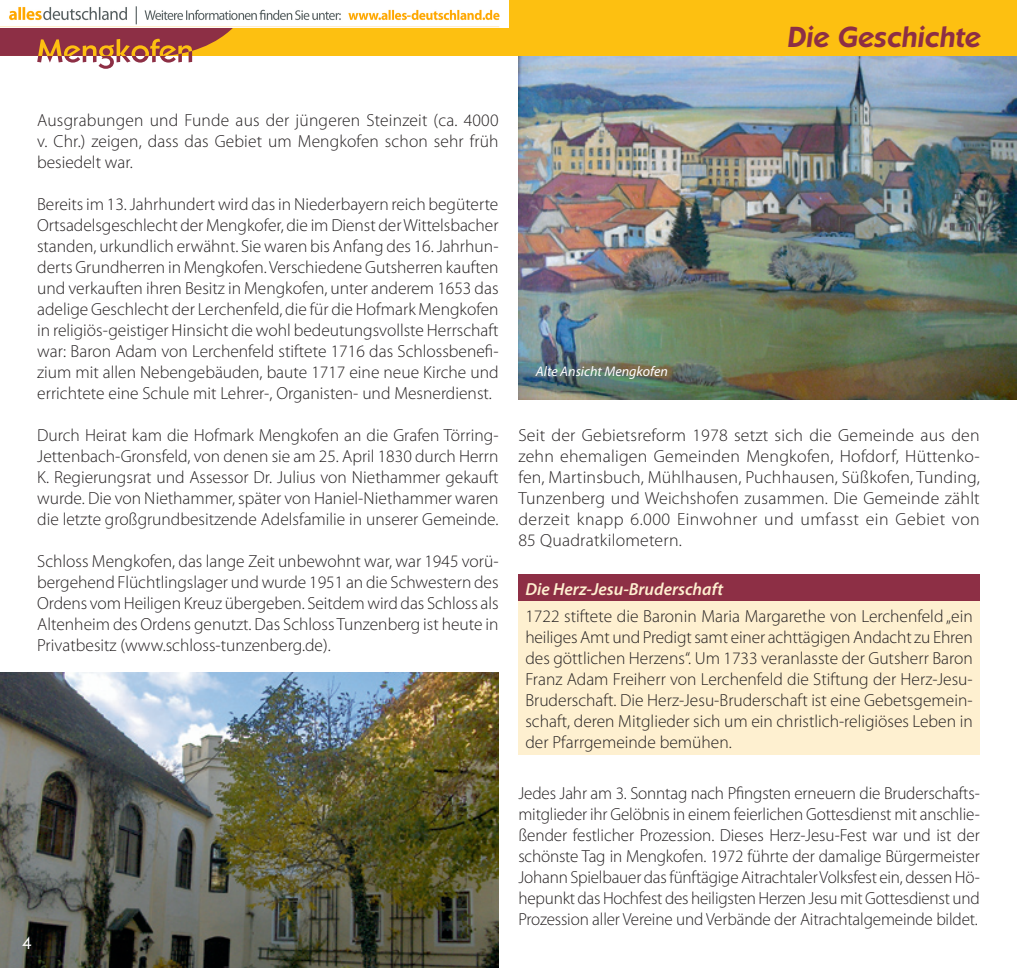
<style>
.page{position:relative;width:1017px;height:968px;background:#fff}
.page>*{position:absolute;margin:0;border:0;box-sizing:border-box;transform-origin:0 0}
.t1{font:italic 600 28px "Koblenz";color:#8d2f45}
.t2{font:300 17.5px/21px "Myriad Pro";color:#231f20;text-align:justify}
.t3{font:italic 600 17.5px "Myriad Pro";color:#fef0d0}
.t4{font:italic 14px "Myriad Pro";color:#fff}
</style>
<div class="page">
<img style="left:518px;top:56px;width:499px;height:343px">
<img style="left:0;top:672px;width:499px;height:295px">
<div style="left:0;top:0;width:1017px;height:56px;background:#fdc011"></div>
<svg style="left:0;top:27px;width:257px;height:42px"></svg>
<div style="left:518px;top:574px;width:462px;height:27px;background:#8d2f45"></div>
<div style="left:518px;top:601px;width:462px;height:153px;background:#fef0d0"></div>
<img style="left:0;top:0;width:508px;height:27px">
<svg style="left:22px;top:936px;width:9px;height:12px"></svg>
<h1 class="t1" style="left:787px;top:20px;width:195px">Die Geschichte</h1>
<p class="t2" style="left:37px;top:110px;width:463px">Ausgrabungen und Funde aus der jüngeren Steinzeit (ca. 4000 v. Chr.) zeigen, dass das Gebiet um Mengkofen schon sehr früh besiedelt war.</p>
<p class="t2" style="left:37px;top:194px;width:463px">Bereits im 13. Jahrhundert wird das in Niederbayern reich begüterte Ortsadelsgeschlecht der Mengkofer, die im Dienst derWittelsbacher standen, urkundlich erwähnt. Sie waren bis Anfang des 16. Jahrhun&shy;derts Grundherren in Mengkofen.Verschiedene Gutsherren kauften und verkauften ihren Besitz in Mengkofen, unter anderem 1653 das adelige Geschlecht der Lerchenfeld, die für die Hofmark Mengkofen in religiös-geistiger Hinsicht die wohl bedeutungsvollste Herrschaft war: Baron Adam von Lerchenfeld stiftete 1716 das Schlossbenefi&shy;zium mit allen Nebengebäuden, baute 1717 eine neue Kirche und errichtete eine Schule mit Lehrer-, Organisten- und Mesnerdienst.</p>
<p class="t2" style="left:37px;top:425px;width:463px">Durch Heirat kam die Hofmark Mengkofen an die Grafen Törring-Jettenbach-Gronsfeld, von denen sie am 25. April 1830 durch Herrn K. Regierungsrat und Assessor Dr. Julius von Niethammer gekauft wurde. Die von Niethammer, später von Haniel-Niethammer waren die letzte großgrundbesitzende Adelsfamilie in unserer Gemeinde.</p>
<p class="t2" style="left:37px;top:551px;width:463px">Schloss Mengkofen, das lange Zeit unbewohnt war, war 1945 vorü&shy;bergehend Flüchtlingslager und wurde 1951 an die Schwestern des Ordens vom Heiligen Kreuz übergeben. Seitdem wird das Schloss als Altenheim des Ordens genutzt. Das Schloss Tunzenberg ist heute in Privatbesitz (www.schloss-tunzenberg.de).</p>
<p class="t4" style="left:536px;top:362px;width:134px">Alte Ansicht Mengkofen</p>
<p class="t2" style="left:518px;top:425px;width:463px">Seit der Gebietsreform 1978 setzt sich die Gemeinde aus den zehn ehemaligen Gemeinden Mengkofen, Hofdorf, Hüttenko&shy;fen, Martinsbuch, Mühlhausen, Puchhausen, Süßkofen, Tunding, Tunzenberg und Weichshofen zusammen. Die Gemeinde zählt derzeit knapp 6.000 Einwohner und umfasst ein Gebiet von 85 Quadratkilometern.</p>
<p class="t3" style="left:525px;top:577px;width:199px">Die Herz-Jesu-Bruderschaft</p>
<p class="t2" style="left:525px;top:605px;width:449px">1722 stiftete die Baronin Maria Margarethe von Lerchenfeld „ein heiligesAmt und Predigtsamt einer achttägigenAndacht zu Ehren des göttlichen Herzens“. Um 1733 veranlasste der Gutsherr Baron Franz Adam Freiherr von Lerchenfeld die Stiftung der Herz-Jesu-Bruderschaft. Die Herz-Jesu-Bruderschaft ist eine Gebetsgemein&shy;schaft, deren Mitglieder sich um ein christlich-religiöses Leben in der Pfarrgemeinde bemühen.</p>
<p class="t2" style="left:518px;top:782px;width:463px">Jedes Jahr am 3. Sonntag nach Pfingsten erneuern die Bruderschafts&shy;mitglieder ihr Gelöbnis in einem feierlichen Gottesdienst mit anschlie&shy;ßender festlicher Prozession. Dieses Herz-Jesu-Fest war und ist der schönste Tag in Mengkofen. 1972 führte der damalige Bürgermeister Johann Spielbauer dasfünftägigeAitrachtalerVolksfest ein, dessenHö&shy;hepunkt dasHochfest des heiligsten Herzen Jesu mitGottesdienst und Prozession aller Vereine und Verbände der Aitrachtalgemeinde bildet.</p>
</div>
